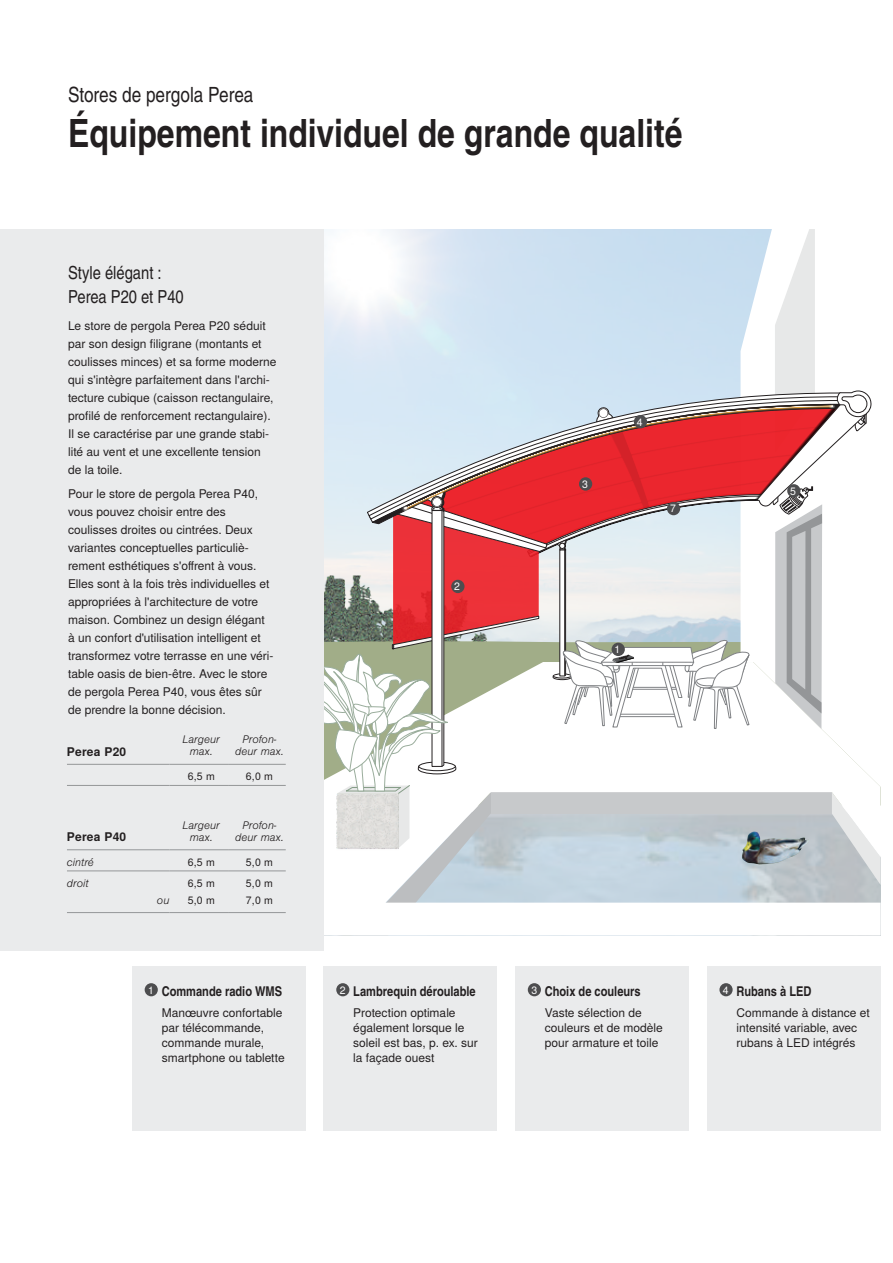
<style>
.page{position:relative;width:893px;height:1263px;background:#fff}
.page>*{position:absolute;margin:0;border:0;box-sizing:border-box;transform-origin:0 0}
.t1{font:700 39px "Warema Nimbus Cnd";color:#231f20}
.t2{font:21px "Warema Nimbus Cnd";color:#231f20}
.t3{font:18px/24px "Warema Nimbus Cnd";color:#231f20}
.t4{font:700 13.5px "Warema Nimbus Cnd";color:#231f20}
.t5{font:12px/18px "Warema Nimbus";color:#231f20}
.t6{font:700 12px "Warema Nimbus";letter-spacing:.02em;color:#231f20}
.t7{font:italic 300 10.5px/12px "Warema Nimbus";color:#231f20;text-align:center}
.t8{font:10.5px/16.5px "Warema Nimbus";color:#231f20}
.t9{font:10.5px "Warema Nimbus";color:#fff}
</style>
<div class="page">
<svg style="left:323px;top:230px;width:558px;height:705px"></svg>
<div style="left:0;top:230px;width:323px;height:721px;background:#eaebec"></div>
<div style="left:707px;top:966px;width:173px;height:164px;background:#eaebec"></div>
<div style="left:719px;top:983px;width:14px;height:13px;background:#4d4d4f;border-radius:50%"></div>
<div style="left:132px;top:966px;width:174px;height:164px;background:#eaebec"></div>
<div style="left:145px;top:983px;width:13px;height:13px;background:#4d4d4f;border-radius:50%"></div>
<div style="left:515px;top:966px;width:174px;height:164px;background:#eaebec"></div>
<div style="left:528px;top:983px;width:13px;height:13px;background:#4d4d4f;border-radius:50%"></div>
<div style="left:323px;top:966px;width:174px;height:164px;background:#eaebec"></div>
<div style="left:336px;top:983px;width:13px;height:13px;background:#4d4d4f;border-radius:50%"></div>
<div style="left:667px;top:502px;width:13px;height:13px;background:#4d4d4f;border-radius:50%"></div>
<div style="left:634px;top:415px;width:13px;height:13px;background:#4d4d4f;border-radius:50%"></div>
<div style="left:451px;top:580px;width:13px;height:13px;background:#4d4d4f;border-radius:50%"></div>
<div style="left:579px;top:477px;width:13px;height:14px;background:#4d4d4f;border-radius:50%"></div>
<div style="left:612px;top:643px;width:13px;height:13px;background:#4d4d4f;border-radius:50%"></div>
<hr style="left:67px;top:849px;width:102px;height:1px;background:#949698">
<hr style="left:169px;top:849px;width:60px;height:1px;background:#949698">
<hr style="left:229px;top:849px;width:57px;height:1px;background:#949698">
<hr style="left:67px;top:871px;width:102px;height:1px;background:#949698">
<hr style="left:169px;top:871px;width:60px;height:1px;background:#949698">
<hr style="left:229px;top:871px;width:57px;height:1px;background:#949698">
<hr style="left:67px;top:912px;width:102px;height:1px;background:#949698">
<hr style="left:169px;top:912px;width:60px;height:1px;background:#949698">
<hr style="left:229px;top:912px;width:57px;height:1px;background:#949698">
<div style="left:787px;top:484px;width:13px;height:13px;background:#4d4d4f;border-radius:50%"></div>
<hr style="left:67px;top:764px;width:102px;height:1px;background:#949698">
<hr style="left:169px;top:764px;width:60px;height:1px;background:#949698">
<hr style="left:229px;top:764px;width:57px;height:1px;background:#949698">
<hr style="left:67px;top:785px;width:102px;height:1px;background:#949698">
<hr style="left:169px;top:785px;width:60px;height:1px;background:#949698">
<hr style="left:229px;top:785px;width:57px;height:1px;background:#949698">
<h2 class="t2" style="left:68px;top:82px;width:187px">Stores de pergola Perea</h2>
<h1 class="t1" style="left:68px;top:109px;width:616px">Équipement individuel de grande qualité</h1>
<h3 class="t3" style="left:68px;top:261px;width:117px">Style élégant :<br>Perea P20 et P40</h3>
<p class="t5" style="left:68px;top:317px;width:210px">Le store de pergola Perea P20 séduit par son design filigrane (montants et coulisses minces) et sa forme moderne qui s'intègre parfaitement dans l'archi&shy;tecture cubique (caisson rectangulaire, profilé de renforcement rectangulaire).<br>Il se caractérise par une grande stabi&shy;lité au vent et une excellente tension de la toile.</p>
<p class="t5" style="left:68px;top:485px;width:207px">Pour le store de pergola Perea P40, vous pouvez choisir entre des coulisses droites ou cintrées. Deux variantes conceptuelles particuliè&shy;rement esthétiques s'offrent à vous.<br>Elles sont à la fois très individuelles et appropriées à l'architecture de votre maison. Combinez un design élégant à un confort d'utilisation intelligent et transformez votre terrasse en une véri&shy;table oasis de bien-être. Avec le store de pergola Perea P40, vous êtes sûr de prendre la bonne décision.</p>
<p class="t6" style="left:67px;top:744px;width:61px">Perea P20</p>
<p class="t7" style="left:183px;top:734px;width:39px">Largeur max.</p>
<p class="t7" style="left:235px;top:734px;width:50px">Profon&shy;deur max.</p>
<p class="t8" style="left:188px;top:769px;width:29px">6,5 m</p>
<p class="t8" style="left:246px;top:769px;width:29px">6,0 m</p>
<p class="t6" style="left:67px;top:830px;width:61px">Perea P40</p>
<p class="t7" style="left:183px;top:819px;width:39px">Largeur max.</p>
<p class="t7" style="left:235px;top:819px;width:50px">Profon&shy;deur max.</p>
<p class="t7" style="left:67px;top:856px;width:29px">cintré</p>
<p class="t8" style="left:188px;top:854px;width:29px">6,5 m</p>
<p class="t8" style="left:246px;top:854px;width:29px">5,0 m</p>
<p class="t7" style="left:67px;top:877px;width:23px">droit</p>
<p class="t7" style="left:157px;top:894px;width:14px">ou</p>
<p class="t8" style="left:188px;top:875px;width:29px">6,5 m<br>5,0 m</p>
<p class="t8" style="left:246px;top:875px;width:29px">5,0 m<br>7,0 m</p>
<p class="t4" style="left:148px;top:983px;width:135px"><sup>1</sup> Commande radio WMS</p>
<p class="t5" style="left:162px;top:1006px;width:125px;line-height:15px">Manœuvre confortable par télécommande, commande murale, smartphone ou tablette</p>
<p class="t9" style="left:454px;top:580px;width:7px">2</p>
<p class="t9" style="left:582px;top:478px;width:7px">3</p>
<p class="t9" style="left:637px;top:416px;width:7px">4</p>
<p class="t9" style="left:670px;top:502px;width:7px">7</p>
<p class="t9" style="left:615px;top:643px;width:7px">1</p>
<p class="t9" style="left:790px;top:485px;width:7px">5</p>
<p class="t4" style="left:340px;top:983px;width:137px"><sup>2</sup> Lambrequin déroulable</p>
<p class="t5" style="left:353px;top:1006px;width:126px;line-height:15px">Protection optimale également lorsque le soleil est bas, p. ex. sur la façade ouest</p>
<p class="t4" style="left:531px;top:983px;width:111px"><sup>3</sup> Choix de couleurs</p>
<p class="t5" style="left:545px;top:1006px;width:120px;line-height:15px">Vaste sélection de couleurs et de modèle pour armature et toile</p>
<p class="t4" style="left:723px;top:983px;width:90px"><sup>4</sup> Rubans à LED</p>
<p class="t5" style="left:736px;top:1006px;width:135px;line-height:15px">Commande à distance et intensité variable, avec rubans à LED intégrés</p>
</div>
